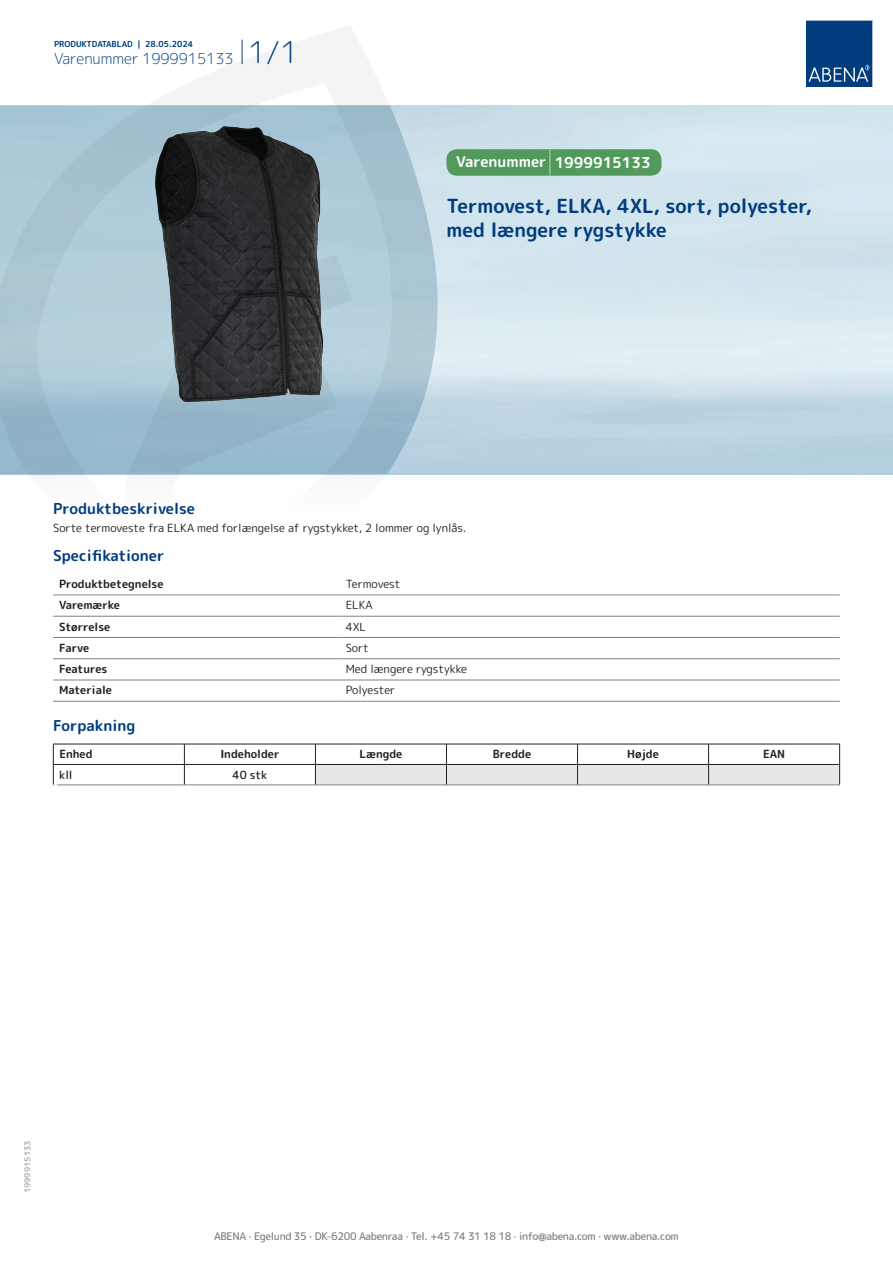
<style>
.page{position:relative;width:893px;height:1263px;background:#fff}
.page>*{position:absolute;margin:0;border:0;box-sizing:border-box;transform-origin:0 0}
.t1{font:700 19.5px/24px "Rounded Mplus 1 c";color:#013d7d}
.t2{font:700 15px "Rounded Mplus 1 c";color:#013d7d}
.t3{font:300 15px "Rounded Mplus 1 c";color:#013d7d}
.t4{font:700 15px "Rounded Mplus 1 c";color:#fff}
.t5{font:11.25px "Rounded Mplus 1 c";color:#231f20}
.t6{font:700 11.25px "Rounded Mplus 1 c";color:#231f20}
.t7{font:500 11.25px "Rounded Mplus 1 c";color:#231f20}
.t8{font:500 10.5px "Rounded Mplus 1 c";letter-spacing:-.03em;color:#808285}
.t9{font:700 10.5px "Rounded Mplus 1 c";color:#fff}
.t10{font:700 8.25px "Rounded Mplus 1 c";color:#013d7d}
.t11{font:700 8.25px "Rounded Mplus 1 c";color:#b2b3b7}
.s1{font-size:30px}
.s2{font-size:25.5px}
</style>
<div class="page">
<svg style="left:0;top:26px;width:439px;height:569px"></svg>
<svg style="left:0;top:106px;width:438px;height:368px;background:#a7c4d3"></svg>
<svg style="left:242px;top:40px;width:1px;height:24px"></svg>
<svg style="left:806px;top:20px;width:67px;height:67px;background:#144b86"></svg>
<img style="left:156px;top:127px;width:166px;height:275px">
<hr style="left:53px;top:595px;width:287px;height:1px;background:#808285">
<hr style="left:340px;top:595px;width:500px;height:1px;background:#808285">
<hr style="left:53px;top:616px;width:287px;height:1px;background:#808285">
<hr style="left:340px;top:616px;width:500px;height:1px;background:#808285">
<hr style="left:53px;top:637px;width:287px;height:1px;background:#808285">
<hr style="left:340px;top:637px;width:500px;height:1px;background:#808285">
<hr style="left:53px;top:658px;width:287px;height:1px;background:#808285">
<hr style="left:340px;top:658px;width:500px;height:1px;background:#808285">
<hr style="left:53px;top:680px;width:287px;height:1px;background:#808285">
<hr style="left:340px;top:680px;width:500px;height:1px;background:#808285">
<hr style="left:53px;top:701px;width:287px;height:1px;background:#808285">
<hr style="left:340px;top:701px;width:500px;height:1px;background:#808285">
<hr style="left:53px;top:744px;width:131px;height:1px;background:#231f20">
<hr style="left:184px;top:744px;width:131px;height:1px;background:#231f20">
<hr style="left:53px;top:764px;width:131px;height:1px;background:#231f20">
<svg style="left:53px;top:744px;width:1px;height:41px"></svg>
<hr style="left:184px;top:764px;width:131px;height:1px;background:#231f20">
<svg style="left:184px;top:744px;width:1px;height:41px"></svg>
<svg style="left:315px;top:744px;width:525px;height:41px"></svg>
<hr style="left:53px;top:785px;width:131px;height:1px;background:#808285">
<hr style="left:184px;top:785px;width:131px;height:1px;background:#808285">
<hr style="left:315px;top:785px;width:131px;height:1px;background:#808285">
<hr style="left:446px;top:785px;width:131px;height:1px;background:#808285">
<hr style="left:577px;top:785px;width:132px;height:1px;background:#808285">
<hr style="left:709px;top:785px;width:131px;height:1px;background:#808285">
<div style="left:446px;top:149px;width:215px;height:27px;background:#52995c;border-radius:10px"></div>
<p class="t10" style="left:54px;top:38px;width:141px">PRODUKTDATABLAD | 28.05.2024</p>
<h2 class="t3" style="left:54px;top:48px;width:246px">Varenummer 1999915133 <span class="s1">1/1</span></h2>
<h2 class="t4" style="left:456px;top:152px;width:196px">Varenummer <span class="s2">|</span> 1999915133</h2>
<h1 class="t1" style="left:446px;top:194px;width:367px">Termovest, ELKA, 4XL, sort, polyester, med længere rygstykke</h1>
<h2 class="t2" style="left:53px;top:498px;width:143px">Produktbeskrivelse</h2>
<p class="t5" style="left:53px;top:520px;width:415px">Sorte termoveste fra ELKA med forlængelse af rygstykket, 2 lommer og lynlås.</p>
<h2 class="t2" style="left:53px;top:545px;width:113px">Specifikationer</h2>
<p class="t6" style="left:59px;top:576px;width:106px">Produktbetegnelse</p>
<p class="t5" style="left:346px;top:576px;width:56px">Termovest</p>
<p class="t6" style="left:59px;top:597px;width:62px">Varemærke</p>
<p class="t5" style="left:346px;top:597px;width:29px">ELKA</p>
<p class="t6" style="left:59px;top:618px;width:53px">Størrelse</p>
<p class="t5" style="left:346px;top:618px;width:22px">4XL</p>
<p class="t6" style="left:59px;top:640px;width:32px">Farve</p>
<p class="t5" style="left:346px;top:640px;width:25px">Sort</p>
<p class="t6" style="left:59px;top:661px;width:50px">Features</p>
<p class="t5" style="left:346px;top:661px;width:123px">Med længere rygstykke</p>
<p class="t6" style="left:59px;top:682px;width:54px">Materiale</p>
<p class="t5" style="left:346px;top:682px;width:51px">Polyester</p>
<h2 class="t2" style="left:53px;top:715px;width:84px">Forpakning</h2>
<p class="t6" style="left:59px;top:746px;width:35px">Enhed</p>
<p class="t6" style="left:220px;top:746px;width:61px">Indeholder</p>
<p class="t6" style="left:359px;top:746px;width:44px">Længde</p>
<p class="t6" style="left:493px;top:746px;width:40px">Bredde</p>
<p class="t6" style="left:627px;top:746px;width:33px">Højde</p>
<p class="t6" style="left:763px;top:746px;width:24px">EAN</p>
<p class="t7" style="left:59px;top:767px;width:15px">kll</p>
<p class="t7" style="left:233px;top:767px;width:36px">40 stk</p>
<p class="t9" style="left:53px;top:780px;width:7px">*</p>
<p class="t11" style="left:22px;top:1193px;width:54px;rotate:-90deg">1999915133</p>
<p class="t8" style="left:214px;top:1229px;width:466px">ABENA · Egelund 35 · DK-6200 Aabenraa · Tel. +45 74 31 18 18 · info@abena.com · www.abena.com</p>
</div>
